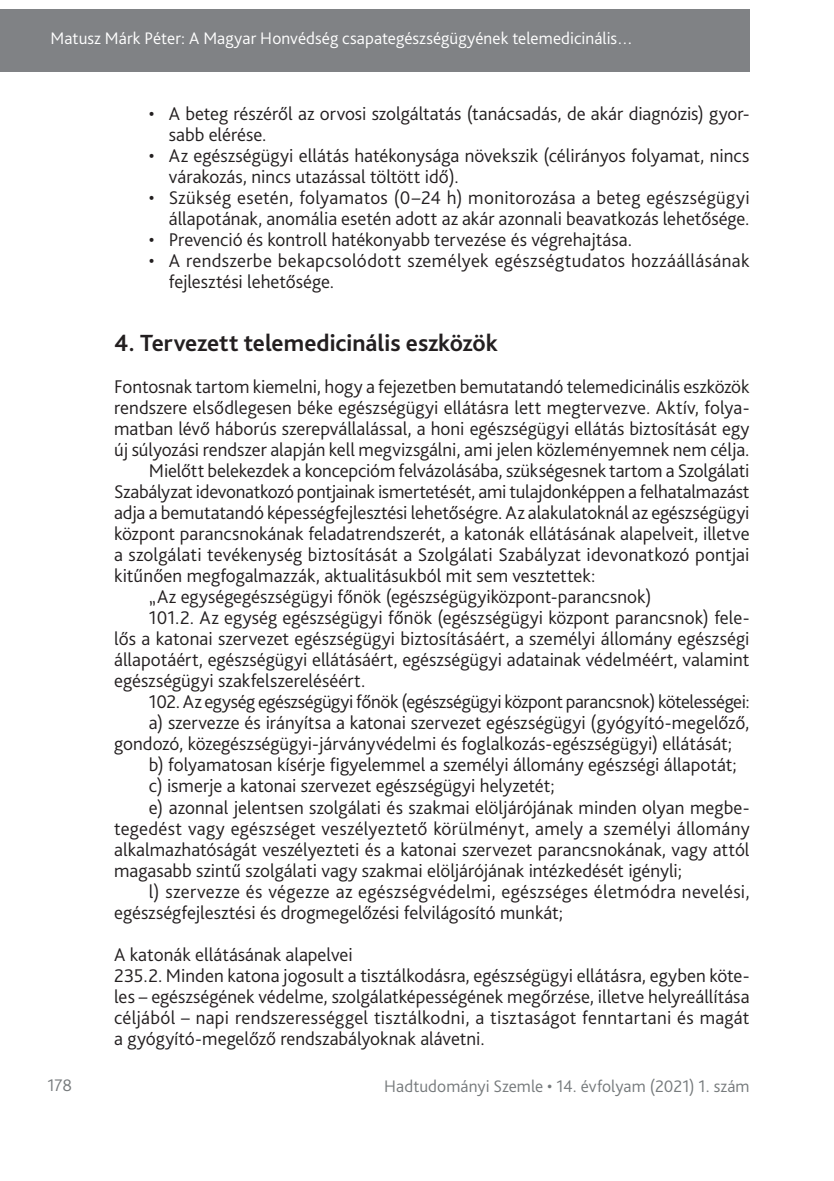
<style>
.page{position:relative;width:834px;height:1181px;background:#fff}
.page>*{position:absolute;margin:0;border:0;box-sizing:border-box;transform-origin:0 0}
.t1{font:700 24.5px "Bliss Pro";color:#231f20}
.t2{font:300 19.25px/21px "Bliss Pro";color:#231f20}
.t3{font:300 19.25px/21px "Bliss Pro";letter-spacing:.02em;color:#231f20}
.t4{font:300 17.5px "Bliss Pro";letter-spacing:.01em;color:#fff}
.t5{font:300 17.5px "Bliss Pro";letter-spacing:.005em;color:#767a7c}
</style>
<div class="page">
<div style="left:0;top:9px;width:749px;height:63px;background:#808285"></div>
<p class="t4" style="left:51px;top:27px;width:583px">Matusz Márk Péter: A Magyar Honvédség csapategészségügyének telemedicinális…</p>
<p class="t2" style="left:169px;top:103px;width:582px;text-indent:-20px">• A beteg részéről az orvosi szolgáltatás (tanácsadás, de akár diagnózis) gyor&shy;sabb elérése.</p>
<p class="t2" style="left:169px;top:145px;width:582px;text-indent:-20px">• Az egészségügyi ellátás hatékonysága növekszik (célirányos folyamat, nincs várakozás, nincs utazással töltött idő).</p>
<p class="t2" style="left:149px;top:187px;width:602px;text-align:right">• Szükség esetén, folyamatos (0–24 h) monitorozása a beteg egészségügyi állapotának, anomália esetén adott az akár azonnali beavatkozás lehetősége.</p>
<p class="t2" style="left:149px;top:229px;width:482px">• Prevenció és kontroll hatékonyabb tervezése és végrehajtása.</p>
<p class="t3" style="left:169px;top:250px;width:582px;text-indent:-20px">• A rendszerbe bekapcsolódott személyek egészségtudatos hozzáállásának fejlesztési lehetősége.</p>
<p class="t1" style="left:114px;top:328px;width:385px">4. Tervezett telemedicinális eszközök</p>
<p class="t2" style="left:114px;top:376px;width:636px">Fontosnak tartom kiemelni, hogy a fejezetben bemutatandó telemedicinális eszközök</p>
<p class="t2" style="left:114px;top:397px;width:636px">rendszere elsődlegesen béke egészségügyi ellátásra lett megtervezve. Aktív, folya-</p>
<p class="t2" style="left:114px;top:418px;width:636px">matban lévő háborús szerepvállalással, a honi egészségügyi ellátás biztosítását egy</p>
<p class="t2" style="left:114px;top:439px;width:634px">új súlyozási rendszer alapján kell megvizsgálni, ami jelen közleményemnek nem célja.</p>
<p class="t2" style="left:149px;top:460px;width:602px">Mielőtt belekezdek a koncepcióm felvázolásába, szükségesnek tartom a Szolgálati</p>
<p class="t2" style="left:114px;top:481px;width:636px">Szabályzat idevonatkozó pontjainak ismertetését, ami tulajdonképpen a felhatalmazást</p>
<p class="t2" style="left:114px;top:502px;width:636px">adja a bemutatandó képességfejlesztési lehetőségre. Az alakulatoknál az egészségügyi</p>
<p class="t2" style="left:114px;top:523px;width:636px">központ parancsnokának feladatrendszerét, a katonák ellátásának alapelveit, illetve</p>
<p class="t2" style="left:114px;top:544px;width:636px">a szolgálati tevékenység biztosítását a Szolgálati Szabályzat idevonatkozó pontjai</p>
<p class="t2" style="left:114px;top:565px;width:483px">kitűnően megfogalmazzák, aktualitásukból mit sem vesztettek:</p>
<p class="t2" style="left:149px;top:586px;width:504px">„Az egységegészségügyi főnök (egészségügyiközpont-parancsnok)</p>
<p class="t2" style="left:149px;top:607px;width:602px">101. 2. Az egység egészségügyi főnök (egészségügyi központ parancsnok) fele-</p>
<p class="t2" style="left:114px;top:628px;width:636px">lős a katonai szervezet egészségügyi biztosításáért, a személyi állomány egészségi</p>
<p class="t2" style="left:114px;top:649px;width:636px">állapotáért, egészségügyi ellátásáért, egészségügyi adatainak védelméért, valamint</p>
<p class="t2" style="left:114px;top:670px;width:250px">egészségügyi szakfelszereléséért.</p>
<p class="t2" style="left:149px;top:691px;width:602px">102. Az egység egészségügyi főnök (egészségügyi központ parancsnok) kötelességei:</p>
<p class="t2" style="left:149px;top:712px;width:602px">a) szervezze és irányítsa a katonai szervezet egészségügyi (gyógyító-megelőző,</p>
<p class="t2" style="left:114px;top:733px;width:619px">gondozó, közegészségügyi-járványvédelmi és foglalkozás-egészségügyi) ellátását;</p>
<p class="t2" style="left:149px;top:754px;width:589px">b) folyamatosan kísérje figyelemmel a személyi állomány egészségi állapotát;</p>
<p class="t2" style="left:149px;top:775px;width:407px">c) ismerje a katonai szervezet egészségügyi helyzetét;</p>
<p class="t2" style="left:149px;top:796px;width:602px">e) azonnal jelentsen szolgálati és szakmai elöljárójának minden olyan megbe-</p>
<p class="t2" style="left:114px;top:817px;width:636px">tegedést vagy egészséget veszélyeztető körülményt, amely a személyi állomány</p>
<p class="t2" style="left:114px;top:838px;width:636px">alkalmazhatóságát veszélyezteti és a katonai szervezet parancsnokának, vagy attól</p>
<p class="t2" style="left:114px;top:859px;width:569px">magasabb szintű szolgálati vagy szakmai elöljárójának intézkedését igényli;</p>
<p class="t2" style="left:149px;top:880px;width:602px">l) szervezze és végezze az egészségvédelmi, egészséges életmódra nevelési,</p>
<p class="t2" style="left:114px;top:901px;width:450px">egészségfejlesztési és drogmegelőzési felvilágosító munkát;</p>
<p class="t2" style="left:114px;top:943px;width:636px">A katonák ellátásának alapelvei<br>235. 2. Minden katona jogosult a tisztálkodásra, egészségügyi ellátásra, egyben köte&shy;les – egészségének védelme, szolgálatképességének megőrzése, illetve helyreállítása céljából – napi rendszerességgel tisztálkodni, a tisztaságot fenntartani és magát a gyógyító-megelőző rendszabályoknak alávetni.</p>
<p class="t5" style="left:47px;top:1074px;width:26px">178</p>
<p class="t5" style="left:384px;top:1075px;width:367px">Hadtudományi Szemle • 14. évfolyam (2021) 1. szám</p>
</div>
